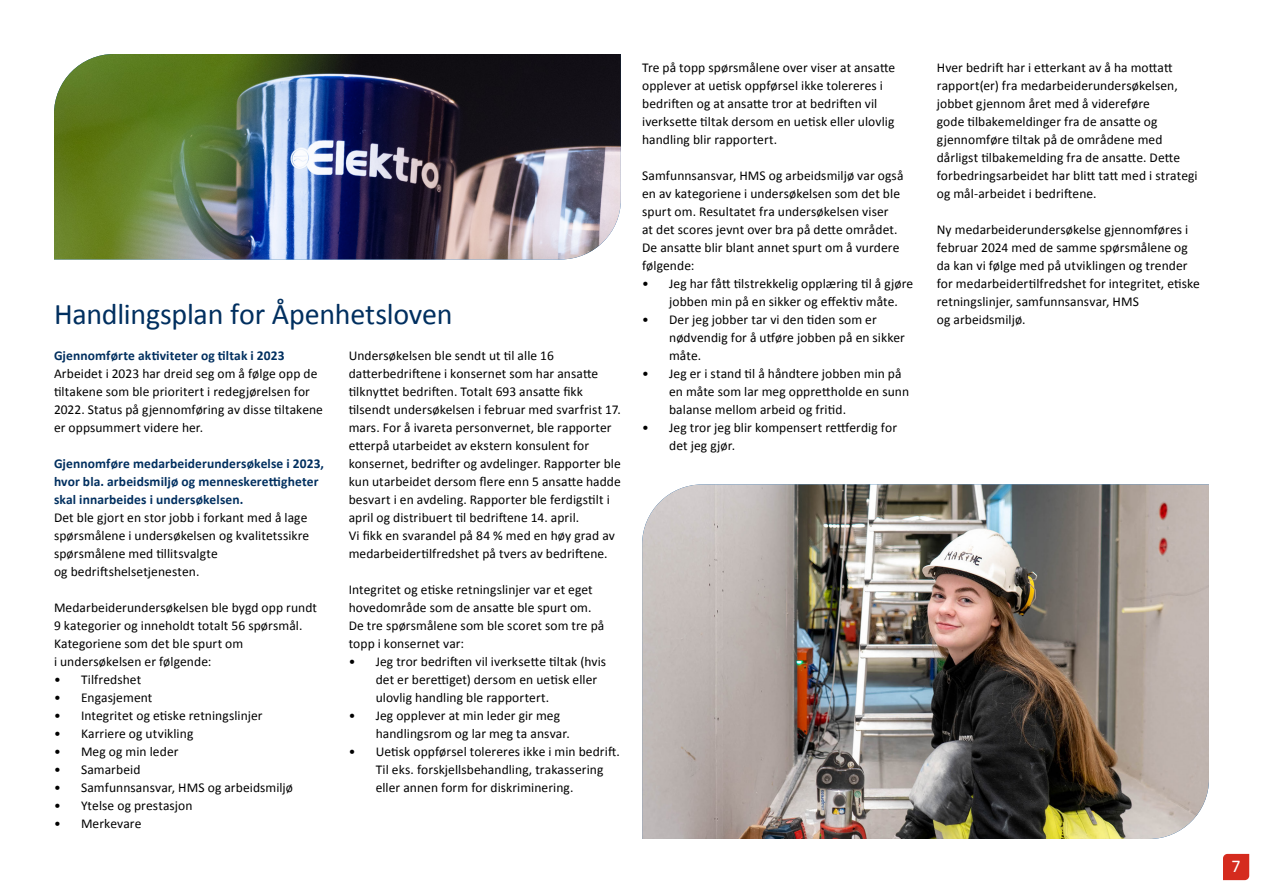
<style>
.page{position:relative;width:1263px;height:893px;background:#fff}
.page>*{position:absolute;margin:0;border:0;box-sizing:border-box;transform-origin:0 0}
.Overskrift{font:30px "Calibri";letter-spacing:-.01em;color:#002f5f}
.t1{font:18px "Calibri";color:#fff}
.Brødtekst{font:13.5px/18px "Calibri";letter-spacing:.01em;color:#000}
.Brødtekst-2{font:700 13.5px/18px "Calibri";letter-spacing:.01em;color:#002f5f}
</style>
<div class="page">
<svg style="left:1223px;top:854px;width:26px;height:26px"></svg>
<img style="left:54px;top:54px;width:567px;height:205px">
<img style="left:642px;top:484px;width:567px;height:355px">
<p class="Overskrift" style="left:54px;top:293px;width:400px">Handlingsplan for Åpenhetsloven</p>
<p class="Brødtekst-2" style="left:54px;top:346px;width:232px">Gjennomførte aktiviteter og tiltak i 2023</p>
<p class="Brødtekst" style="left:54px;top:364px;width:271px">Arbeidet i 2023 har dreid seg om å følge opp de tiltakene som ble prioritert i redegjørelsen for 2022. Status på gjennomføring av disse tiltakene er oppsummert videre her.</p>
<p class="Brødtekst-2" style="left:54px;top:454px;width:272px">Gjennomføre medarbeiderundersøkelse i 2023, hvor bla. arbeidsmiljø og menneskerettigheter skal innarbeides i undersøkelsen.</p>
<p class="Brødtekst" style="left:54px;top:508px;width:257px">Det ble gjort en stor jobb i forkant med å lage spørsmålene i undersøkelsen og kvalitetssikre spørsmålene med tillitsvalgte<br>og bedriftshelsetjenesten.</p>
<p class="Brødtekst" style="left:54px;top:598px;width:265px">Medarbeiderundersøkelsen ble bygd opp rundt 9 kategorier og inneholdt totalt 56 spørsmål.<br>Kategoriene som det ble spurt om<br>i undersøkelsen er følgende:</p>
<p class="Brødtekst" style="left:54px;top:670px;width:89px">• Tilfredshet</p>
<p class="Brødtekst" style="left:54px;top:688px;width:100px">• Engasjement</p>
<p class="Brødtekst" style="left:54px;top:706px;width:210px">• Integritet og etiske retningslinjer</p>
<p class="Brødtekst" style="left:54px;top:724px;width:141px">• Karriere og utvikling</p>
<p class="Brødtekst" style="left:54px;top:742px;width:126px">• Meg og min leder</p>
<p class="Brødtekst" style="left:54px;top:760px;width:88px">• Samarbeid</p>
<p class="Brødtekst" style="left:54px;top:778px;width:241px">• Samfunnsansvar, HMS og arbeidsmiljø</p>
<p class="Brødtekst" style="left:54px;top:796px;width:140px">• Ytelse og prestasjon</p>
<p class="Brødtekst" style="left:54px;top:814px;width:89px">• Merkevare</p>
<p class="Brødtekst" style="left:349px;top:346px;width:274px">Undersøkelsen ble sendt ut til alle 16 datterbedriftene i konsernet som har ansatte tilknyttet bedriften. Totalt 693 ansatte fikk tilsendt undersøkelsen i februar med svarfrist 17. mars. For å ivareta personvernet, ble rapporter etterpå utarbeidet av ekstern konsulent for konsernet, bedrifter og avdelinger. Rapporter ble kun utarbeidet dersom flere enn 5 ansatte hadde besvart i en avdeling. Rapporter ble ferdigstilt i april og distribuert til bedriftene 14. april.</p>
<p class="Brødtekst" style="left:349px;top:526px;width:268px">Vi fikk en svarandel på 84 % med en høy grad av medarbeidertilfredshet på tvers av bedriftene.</p>
<p class="Brødtekst" style="left:349px;top:580px;width:257px">Integritet og etiske retningslinjer var et eget hovedområde som de ansatte ble spurt om.<br>De tre spørsmålene som ble scoret som tre på topp i konsernet var:</p>
<p class="Brødtekst" style="left:376px;top:652px;width:232px;text-indent:-27px">• Jeg tror bedriften vil iverksette tiltak (hvis det er berettiget) dersom en uetisk eller ulovlig handling ble rapportert.</p>
<p class="Brødtekst" style="left:376px;top:706px;width:196px;text-indent:-27px">• Jeg opplever at min leder gir meg handlingsrom og lar meg ta ansvar.</p>
<p class="Brødtekst" style="left:376px;top:742px;width:246px;text-indent:-27px">• Uetisk oppførsel tolereres ikke i min bedrift.<br>Til eks. forskjellsbehandling, trakassering eller annen form for diskriminering.</p>
<p class="Brødtekst" style="left:642px;top:58px;width:255px">Tre på topp spørsmålene over viser at ansatte opplever at uetisk oppførsel ikke tolereres i bedriften og at ansatte tror at bedriften vil iverksette tiltak dersom en uetisk eller ulovlig handling blir rapportert.</p>
<p class="Brødtekst" style="left:642px;top:166px;width:263px">Samfunnsansvar, HMS og arbeidsmiljø var også en av kategoriene i undersøkelsen som det ble spurt om. Resultatet fra undersøkelsen viser<br>at det scores jevnt over bra på dette området.<br>De ansatte blir blant annet spurt om å vurdere følgende:</p>
<p class="Brødtekst" style="left:669px;top:274px;width:246px;text-indent:-27px">• Jeg har fått tilstrekkelig opplæring til å gjøre jobben min på en sikker og effektiv måte.</p>
<p class="Brødtekst" style="left:669px;top:310px;width:237px;text-indent:-27px">• Der jeg jobber tar vi den tiden som er nødvendig for å utføre jobben på en sikker måte.</p>
<p class="Brødtekst" style="left:669px;top:364px;width:241px;text-indent:-27px">• Jeg er i stand til å håndtere jobben min på en måte som lar meg opprettholde en sunn balanse mellom arbeid og fritid.</p>
<p class="Brødtekst" style="left:669px;top:418px;width:229px;text-indent:-27px">• Jeg tror jeg blir kompensert rettferdig for det jeg gjør.</p>
<p class="Brødtekst" style="left:937px;top:58px;width:262px">Hver bedrift har i etterkant av å ha mottatt rapport(er) fra medarbeiderundersøkelsen, jobbet gjennom året med å videreføre<br>gode tilbakemeldinger fra de ansatte og gjennomføre tiltak på de områdene med dårligst tilbakemelding fra de ansatte. Dette forbedringsarbeidet har blitt tatt med i strategi og mål-arbeidet i bedriftene.</p>
<p class="Brødtekst" style="left:937px;top:220px;width:265px">Ny medarbeiderundersøkelse gjennomføres i februar 2024 med de samme spørsmålene og da kan vi følge med på utviklingen og trender for medarbeidertilfredshet for integritet, etiske retningslinjer, samfunnsansvar, HMS<br>og arbeidsmiljø.</p>
<h2 class="t1" style="left:1231px;top:854px;width:11px">7</h2>
</div>
